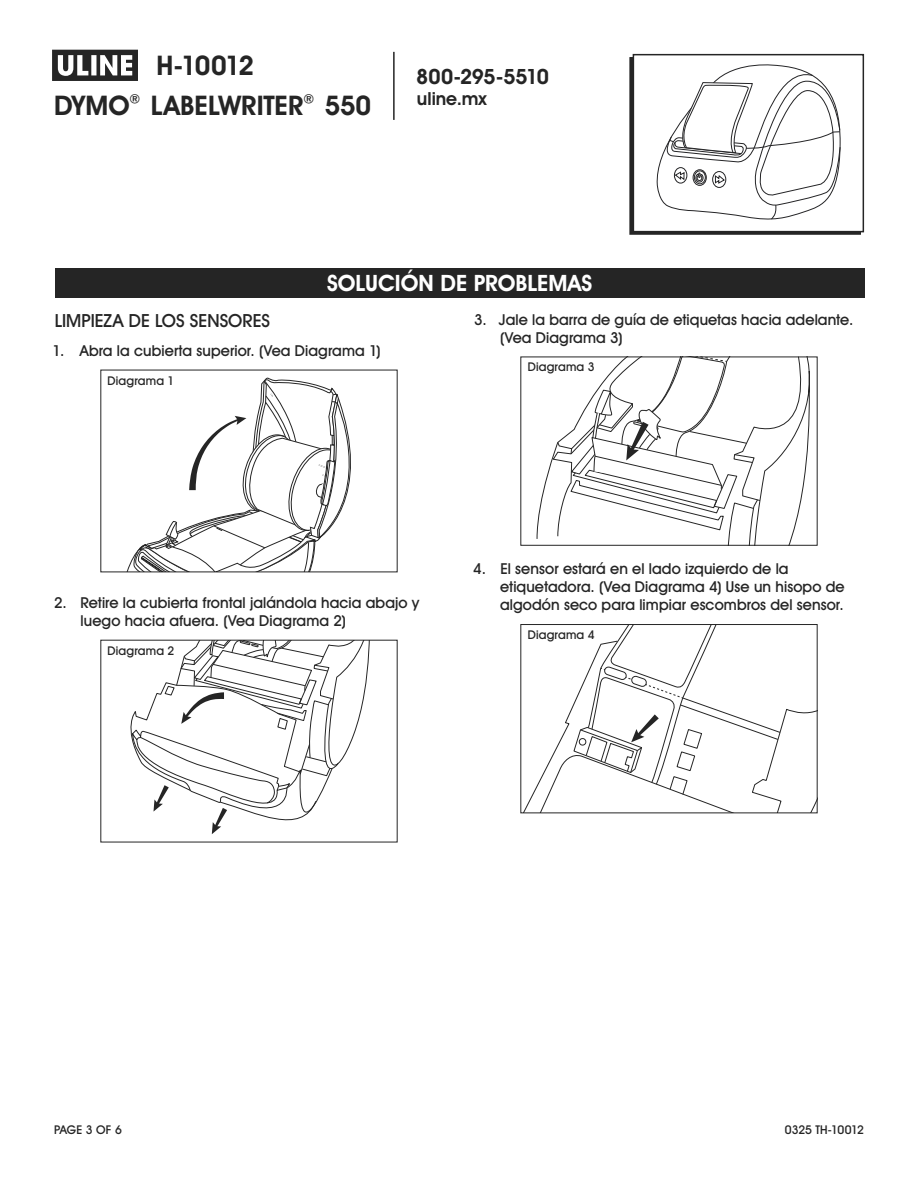
<style>
.page{position:relative;width:918px;height:1188px;background:#fff}
.page>*{position:absolute;margin:0;border:0;box-sizing:border-box;transform-origin:0 0}
.t1{font:700 27px "Uline Two Knine";letter-spacing:.005em;color:#252525}
.t2{font:700 22.5px "Uline Two Knine";letter-spacing:.005em;color:#fff}
.t3{font:700 21px "Uline Two Knine";letter-spacing:-.02em;color:#252525}
.t4{font:18px "Uline Two Knine";letter-spacing:.005em;color:#252525}
.t5{font:700 18px "Uline Two Knine";color:#252525}
.t6{font:15px/18px "Uline Two Knine";letter-spacing:.005em;color:#252525}
.t7{font:12px "Uline Two Knine";letter-spacing:.015em;color:#252525}
.t8{font:12px "Uline Two Knine";letter-spacing:-.015em;color:#252525}
</style>
<div class="page">
<svg style="left:52px;top:50px;width:86px;height:31px"></svg>
<hr style="left:393px;top:52px;width:2px;height:68px;background:#252525">
<div style="left:55px;top:268px;width:810px;height:30px;background:#252525"></div>
<svg style="left:127px;top:378px;width:224px;height:192px"></svg>
<svg style="left:131px;top:642px;width:239px;height:192px"></svg>
<svg style="left:536px;top:359px;width:274px;height:185px"></svg>
<div style="left:520px;top:357px;width:297px;height:189px;border:1px solid #252525"></div>
<svg style="left:524px;top:626px;width:291px;height:185px"></svg>
<div style="left:520px;top:624px;width:297px;height:189px;border:1px solid #252525"></div>
<div style="left:629px;top:57px;width:232px;height:178px;border:2px solid #252525"></div>
<div style="left:633px;top:55px;width:230px;height:177px;background:#fff"></div>
<div style="left:633px;top:54px;width:231px;height:178px;border:2px solid #252525"></div>
<svg style="left:657px;top:65px;width:183px;height:154px"></svg>
<div style="left:674px;top:167px;width:13px;height:16px;border:1px solid #242426;border-radius:50%"></div>
<div style="left:712px;top:171px;width:14px;height:17px;border:1px solid #242426;border-radius:50%"></div>
<div style="left:693px;top:170px;width:13px;height:16px;border:1px solid #242426;border-radius:50%"></div>
<div style="left:694px;top:171px;width:12px;height:13px;border:1px solid #242426;border-radius:50%"></div>
<h1 class="t1" style="left:157px;top:49px;width:99px">H-10012</h1>
<h1 class="t1" style="left:54px;top:89px;width:319px">DYMO<sup>®</sup> LABELWRITER<sup>®</sup> 550</h1>
<h3 class="t3" style="left:416px;top:64px;width:134px">800-295-5510</h3>
<p class="t5" style="left:417px;top:88px;width:71px">uline.mx</p>
<h2 class="t2" style="left:327px;top:270px;width:267px">SOLUCIÓN DE PROBLEMAS</h2>
<p class="t4" style="left:55px;top:310px;width:217px">LIMPIEZA DE LOS SENSORES</p>
<p class="t6" style="left:53px;top:341px;width:330px">1. Abra la cubierta superior. (Vea Diagrama 1)</p>
<p class="t7" style="left:108px;top:373px;width:68px">Diagrama 1</p>
<p class="t6" style="left:500px;top:310px;width:355px;text-indent:-26px">3. Jale la barra de guía de etiquetas hacia adelante. (Vea Diagrama 3)</p>
<p class="t7" style="left:528px;top:360px;width:68px">Diagrama 3</p>
<p class="t6" style="left:81px;top:594px;width:341px;text-indent:-26px">2. Retire la cubierta frontal jalándola hacia abajo y luego hacia afuera. (Vea Diagrama 2)</p>
<p class="t7" style="left:108px;top:643px;width:68px">Diagrama 2</p>
<p class="t6" style="left:500px;top:560px;width:346px;text-indent:-27px">4. El sensor estará en el lado izquierdo de la etiquetadora. (Vea Diagrama 4) Use un hisopo de algodón seco para limpiar escombros del sensor.</p>
<p class="t7" style="left:528px;top:628px;width:68px">Diagrama 4</p>
<p class="t7" style="left:54px;top:1122px;width:69px">PAGE 3 OF 6</p>
<p class="t8" style="left:785px;top:1122px;width:81px">0325 TH-10012</p>
</div>
